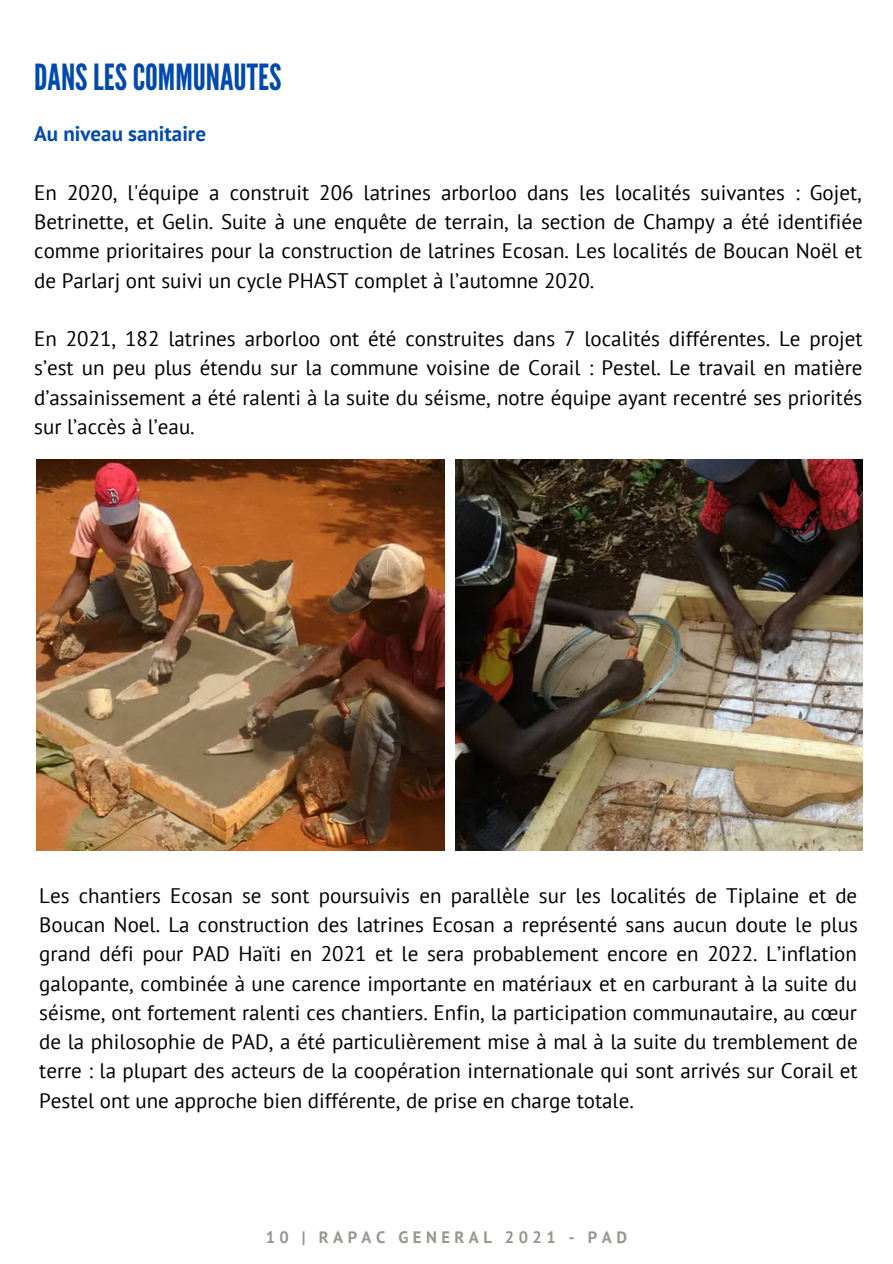
<style>
.page{position:relative;width:893px;height:1264px;background:#fff}
.page>*{position:absolute;margin:0;border:0;box-sizing:border-box;transform-origin:0 0}
.t1{font:36px "League Gothic";color:#004aad}
.t2{font:21px/29.2px "PT Sans";color:#000;text-align:justify}
.t3{font:700 21px "PT Sans";color:#004aad}
.t4{font:700 16.5px "PT Sans";letter-spacing:.27em;color:#96978e}
</style>
<div class="page">
<img style="left:37px;top:460px;width:407px;height:390px">
<img style="left:455px;top:460px;width:407px;height:390px">
<h1 class="t1" style="left:34px;top:57px;width:249px">DANSLESCOMMUNAUTES</h1>
<p class="t3" style="left:34px;top:120px;width:173px">Au niveau sanitaire</p>
<p class="t2" style="left:34px;top:177px;width:829px">En 2020, l'équipe a construit 206 latrines arborloo dans les localités suivantes : Gojet, Betrinette, et Gelin. Suite à une enquête de terrain, la section de Champy a été identifiée comme prioritaires pour la construction de latrines Ecosan. Les localités de Boucan Noël et de Parlarj ont suivi un cycle PHAST complet à l’automne 2020.</p>
<p class="t2" style="left:34px;top:323px;width:829px">En 2021, 182 latrines arborloo ont été construites dans 7 localités différentes. Le projet s’est un peu plus étendu sur la commune voisine de Corail : Pestel. Le travail en matière d’assainissement a été ralenti à la suite du séisme, notre équipe ayant recentré ses priorités sur l’accès à l’eau.</p>
<p class="t2" style="left:39px;top:880px;width:820px">Les chantiers Ecosan se sont poursuivis en parallèle sur les localités de Tiplaine et de Boucan Noel. La construction des latrines Ecosan a représenté sans aucun doute le plus grand défi pour PAD Haïti en 2021 et le sera probablement encore en 2022. L’inflation galopante, combinée à une carence importante en matériaux et en carburant à la suite du séisme, ont fortement ralenti ces chantiers. Enfin, la participation communautaire, au cœur de la philosophie de PAD, a été particulièrement mise à mal à la suite du tremblement de terre : la plupart des acteurs de la coopération internationale qui sont arrivés sur Corail et Pestel ont une approche bien différente, de prise en charge totale.</p>
<p class="t4" style="left:266px;top:1226px;width:363px">10 | RAPAC GENERAL 2021 - PAD</p>
</div>
